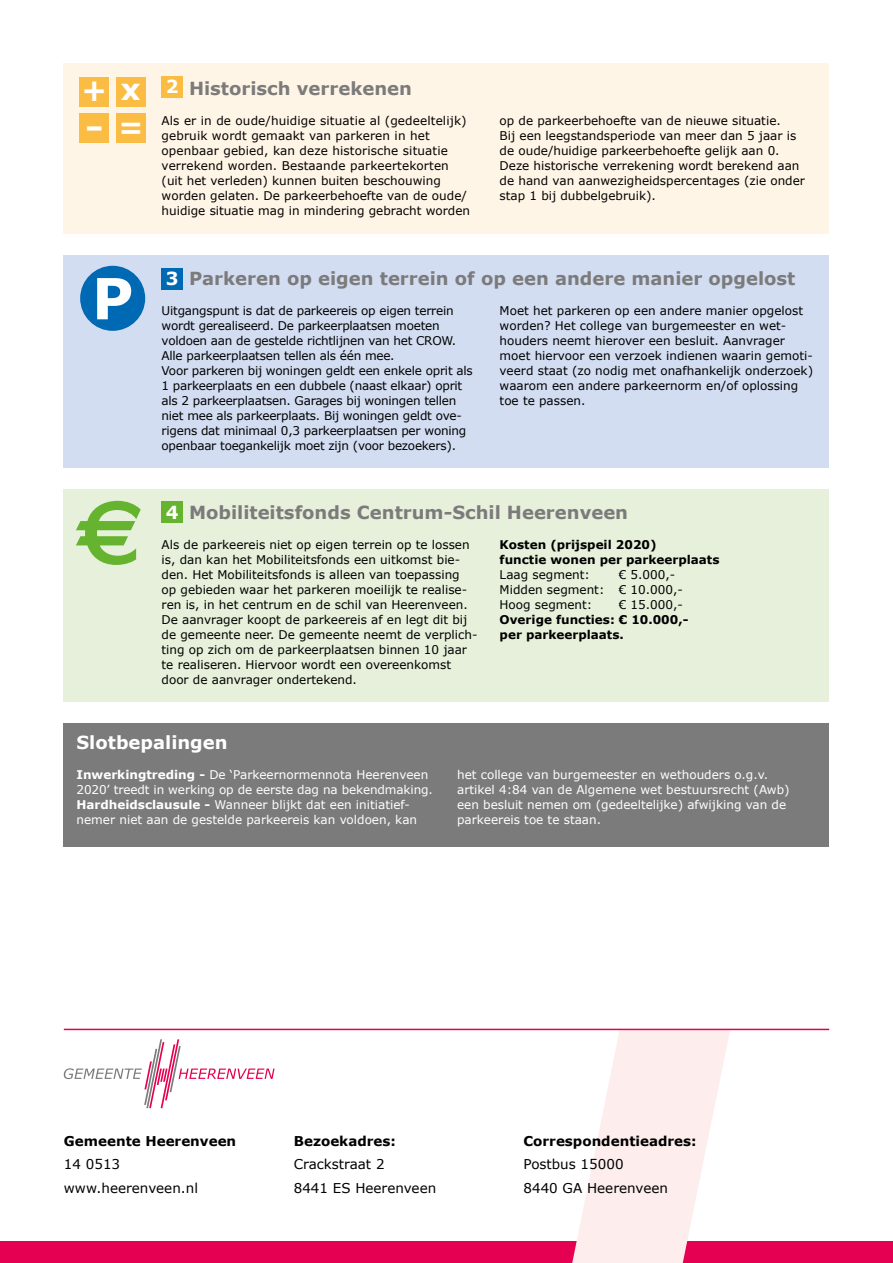
<style>
.page{position:relative;width:893px;height:1263px;background:#fff}
.page>*{position:absolute;margin:0;border:0;box-sizing:border-box;transform-origin:0 0}
.t1{font:700 56.7px "Verdana";color:#fff}
.t2{font:700 29.7px/36.8px "Verdana";color:#fff}
.t3{font:700 18px "Verdana";color:#7c7b7b}
.t4{font:700 18px "Verdana";color:#fff}
.t5{font:13.5px/23.4px "Verdana";color:#000}
.t6{font:700 13.5px "Verdana";color:#000}
.t7{font:12px/15px "Verdana";color:#000}
.t8{font:12px/15px "Verdana";letter-spacing:-.02em;color:#000}
.t9{font:12px/15px "Verdana";color:#fff}
.t10{font:700 12px/15px "Verdana";color:#000}
.s1{color:#fff}
.s2{font-weight:700}
</style>
<div class="page">
<div style="left:0;top:1242px;width:893px;height:21px;background:#e50051"></div>
<svg style="left:572px;top:1030px;width:158px;height:233px"></svg>
<hr style="left:64px;top:1029px;width:765px;height:1px;background:#e50051">
<svg style="left:64px;top:1039px;width:211px;height:69px"></svg>
<div style="left:64px;top:723px;width:765px;height:123px;background:#7c7b7b"></div>
<div style="left:64px;top:64px;width:765px;height:170px;background:#fff5e6"></div>
<div style="left:162px;top:77px;width:21px;height:21px;background:#fbbc43"></div>
<div style="left:64px;top:255px;width:765px;height:213px;background:#d3ddf2"></div>
<div style="left:162px;top:268px;width:21px;height:21px;background:#0069b4"></div>
<div style="left:64px;top:489px;width:765px;height:213px;background:#e6f0da"></div>
<div style="left:162px;top:502px;width:21px;height:21px;background:#65b32e"></div>
<div style="left:80px;top:266px;width:65px;height:65px;background:#0069b4;border-radius:50%"></div>
<svg style="left:76px;top:501px;width:65px;height:64px"></svg>
<div style="left:80px;top:77px;width:29px;height:29px;background:#fbbc43"></div>
<div style="left:80px;top:113px;width:29px;height:30px;background:#fbbc43"></div>
<div style="left:116px;top:77px;width:30px;height:29px;background:#fbbc43"></div>
<div style="left:116px;top:113px;width:30px;height:30px;background:#fbbc43"></div>
<h2 class="t2" style="left:82px;top:72px;width:27px">+ -</h2>
<h2 class="t2" style="left:118px;top:70px;width:27px;line-height:38.7px">x =</h2>
<h3 class="t3" style="left:166px;top:76px;width:248px"><span class="s1">2</span> Historisch verrekenen</h3>
<p class="t7" style="left:162px;top:113px;width:310px">Als er in de oude/huidige situatie al (gedeeltelijk) gebruik wordt gemaakt van parkeren in het openbaar gebied, kan deze historische situatie verrekend worden. Bestaande parkeertekorten (uit het verleden) kunnen buiten beschouwing worden gelaten. De parkeerbehoefte van de oude/ huidige situatie mag in mindering gebracht worden</p>
<p class="t7" style="left:500px;top:113px;width:307px">op de parkeerbehoefte van de nieuwe situatie.<br>Bij een leegstandsperiode van meer dan 5 jaar is de oude/huidige parkeerbehoefte gelijk aan 0.<br>Deze historische verrekening wordt berekend aan de hand van aanwezigheidspercentages (zie onder stap 1 bij dubbelgebruik).</p>
<h1 class="t1" style="left:92px;top:262px;width:43px">P</h1>
<h3 class="t3" style="left:166px;top:267px;width:631px"><span class="s1">3</span> Parkeren op eigen terrein of op een andere manier opgelost</h3>
<p class="t8" style="left:162px;top:303px;width:313px">Uitgangspunt is dat de parkeereis op eigen terrein wordt gerealiseerd. De parkeerplaatsen moeten voldoen aan de gestelde richtlijnen van het CROW.<br>Alle parkeerplaatsen tellen als één mee.<br>Voor parkeren bij woningen geldt een enkele oprit als 1 parkeerplaats en een dubbele (naast elkaar) oprit als 2 parkeerplaatsen. Garages bij woningen tellen niet mee als parkeerplaats. Bij woningen geldt ove&shy;rigens dat minimaal 0,3 parkeerplaatsen per woning openbaar toegankelijk moet zijn (voor bezoekers).</p>
<p class="t7" style="left:500px;top:303px;width:315px">Moet het parkeren op een andere manier opgelost worden? Het college van burgemeester en wet&shy;houders neemt hierover een besluit. Aanvrager moet hiervoor een verzoek indienen waarin gemoti&shy;veerd staat (zo nodig met onafhankelijk onderzoek) waarom een andere parkeernorm en/of oplossing toe te passen.</p>
<h3 class="t3" style="left:166px;top:500px;width:464px"><span class="s1">4</span> Mobiliteitsfonds Centrum-Schil Heerenveen</h3>
<p class="t7" style="left:162px;top:537px;width:317px">Als de parkeereis niet op eigen terrein op te lossen is, dan kan het Mobiliteitsfonds een uitkomst bie&shy;den. Het Mobiliteitsfonds is alleen van toepassing op gebieden waar het parkeren moeilijk te realise&shy;ren is, in het centrum en de schil van Heerenveen.<br>De aanvrager koopt de parkeereis af en legt dit bij de gemeente neer. De gemeente neemt de verplich&shy;ting op zich om de parkeerplaatsen binnen 10 jaar te realiseren. Hiervoor wordt een overeenkomst door de aanvrager ondertekend.</p>
<p class="t10" style="left:500px;top:537px;width:221px">Kosten (prijspeil 2020)<br>functie wonen per parkeerplaats</p>
<p class="t7" style="left:500px;top:567px;width:185px;text-indent:119px">€ 5.000,-<br>Midden segment: € 10.000,-<br>Hoog segment:</p>
<p class="t7" style="left:500px;top:567px;width:92px">Laag segment:</p>
<p class="t7" style="left:619px;top:597px;width:66px">€ 15.000,-</p>
<p class="t10" style="left:500px;top:612px;width:190px">Overige functies: € 10.000,- per parkeerplaats.</p>
<h3 class="t4" style="left:77px;top:731px;width:153px">Slotbepalingen</h3>
<p class="t9" style="left:77px;top:768px;width:358px"><span class="s2">Inwerkingtreding -</span> De ‘Parkeernormennota Heerenveen 2020’ treedt in werking op de eerste dag na bekendmaking.<br><span class="s2">Hardheidsclausule -</span> Wanneer blijkt dat een initiatief&shy;nemer niet aan de gestelde parkeereis kan voldoen, kan</p>
<p class="t9" style="left:457px;top:768px;width:334px">het college van burgemeester en wethouders o.g.v. artikel 4:84 van de Algemene wet bestuursrecht (Awb) een besluit nemen om (gedeeltelijke) afwijking van de parkeereis toe te staan.</p>
<p class="t6" style="left:64px;top:1132px;width:174px">Gemeente Heerenveen</p>
<p class="t5" style="left:64px;top:1153px;width:136px">14 0513 www.heerenveen.nl</p>
<p class="t6" style="left:294px;top:1132px;width:104px">Bezoekadres:</p>
<p class="t5" style="left:294px;top:1153px;width:144px">Crackstraat 2<br>8441 ES Heerenveen</p>
<p class="t6" style="left:524px;top:1132px;width:175px">Correspondentieadres:</p>
<p class="t5" style="left:524px;top:1153px;width:146px">Postbus 15000<br>8440 GA Heerenveen</p>
</div>
